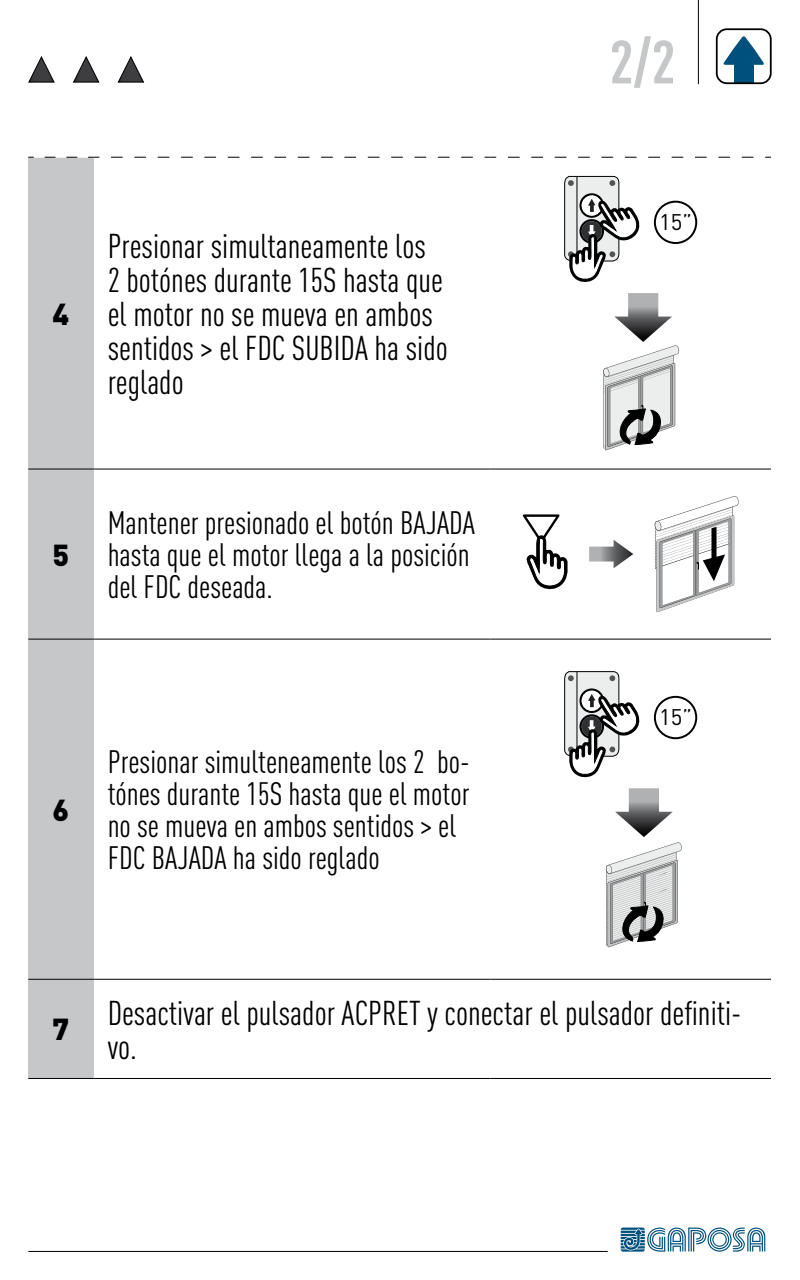
<style>
.page{position:relative;width:800px;height:1280px;background:#fff}
.page>*{position:absolute;margin:0;border:0;box-sizing:border-box;transform-origin:0 0}
.t1{font:700 condensed 60px "DIN Pro";color:#c6c7c8}
.t2{font:condensed 34px/34px "DIN Pro";color:#000}
.t3{font:condensed 32px/32px "DIN Pro";color:#000}
.t4{font:900 30px "DIN Pro";color:#000}
.t5{font:22.3px "DIN Pro";color:#000}
</style>
<div class="page">
<svg style="left:621px;top:1228px;width:144px;height:24px"></svg>
<hr style="left:28px;top:1251px;width:580px;height:1px;background:#000">
<hr style="left:698px;top:0;width:1px;height:84px;background:#000">
<div style="left:734px;top:58px;width:20px;height:25px;background:#00507d"></div>
<svg style="left:723px;top:36px;width:41px;height:29px"></svg>
<div style="left:716px;top:28px;width:56px;height:56px;border:2px solid #000;border-radius:10px"></div>
<svg style="left:28px;top:56px;width:27px;height:27px"></svg>
<svg style="left:73px;top:56px;width:27px;height:27px"></svg>
<svg style="left:117px;top:56px;width:28px;height:27px"></svg>
<div style="left:28px;top:157px;width:66px;height:312px;background:#c6c7c8"></div>
<div style="left:28px;top:469px;width:66px;height:170px;background:#c6c7c8"></div>
<div style="left:28px;top:639px;width:66px;height:340px;background:#c6c7c8"></div>
<div style="left:28px;top:979px;width:66px;height:99px;background:#c6c7c8"></div>
<hr style="left:28px;top:157px;width:66px;height:1px;background:#fff">
<hr style="left:28px;top:469px;width:66px;height:1px;background:#000">
<hr style="left:28px;top:639px;width:66px;height:1px;background:#000">
<hr style="left:28px;top:979px;width:66px;height:1px;background:#000">
<hr style="left:94px;top:469px;width:396px;height:1px;background:#000">
<hr style="left:490px;top:469px;width:281px;height:1px;background:#000">
<hr style="left:94px;top:639px;width:396px;height:1px;background:#000">
<hr style="left:490px;top:639px;width:281px;height:1px;background:#000">
<hr style="left:94px;top:979px;width:396px;height:1px;background:#000">
<hr style="left:490px;top:979px;width:281px;height:1px;background:#000">
<hr style="left:28px;top:1078px;width:66px;height:1px;background:#000">
<hr style="left:94px;top:1078px;width:396px;height:1px;background:#000">
<hr style="left:490px;top:1078px;width:281px;height:1px;background:#000">
<svg style="left:111px;top:157px;width:362px;height:1px"></svg>
<svg style="left:45px;top:157px;width:54px;height:1px"></svg>
<svg style="left:508px;top:157px;width:246px;height:1px"></svg>
<svg style="left:564px;top:175px;width:76px;height:107px"></svg>
<div style="left:654px;top:201px;width:43px;height:43px;border:2px solid #000;border-radius:50%"></div>
<svg style="left:603px;top:293px;width:76px;height:157px"></svg>
<svg style="left:589px;top:540px;width:44px;height:28px"></svg>
<svg style="left:655px;top:496px;width:84px;height:116px"></svg>
<svg style="left:523px;top:514px;width:45px;height:76px"></svg>
<svg style="left:606px;top:788px;width:76px;height:159px"></svg>
<svg style="left:564px;top:671px;width:76px;height:107px"></svg>
<div style="left:654px;top:696px;width:43px;height:43px;border:2px solid #000;border-radius:50%"></div>
<h1 class="t1" style="left:609px;top:26px;width:67px">2/2</h1>
<p class="t4" style="left:53px;top:293px;width:18px">4</p>
<p class="t2" style="left:108px;top:229px;width:342px">Presionar simultaneamente los<br>2 botónes durante 15S hasta que el motor no se mueva en ambos sentidos &gt; el FDC SUBIDA ha sido reglado</p>
<p class="t4" style="left:53px;top:534px;width:18px">5</p>
<p class="t3" style="left:108px;top:507px;width:369px">Mantener presionado el botón BAJADA hasta que el motor llega a la posición del FDC deseada.</p>
<p class="t4" style="left:53px;top:789px;width:18px">6</p>
<p class="t3" style="left:108px;top:746px;width:364px">Presionar simulteneamente los 2 bo&shy;tónes durante 15S hasta que el motor no se mueva en ambos sentidos &gt; el<br>FDC BAJADA ha sido reglado</p>
<p class="t5" style="left:659px;top:207px;width:35px">15”</p>
<p class="t5" style="left:659px;top:702px;width:35px">15”</p>
<p class="t4" style="left:53px;top:1009px;width:18px">7</p>
<p class="t2" style="left:108px;top:996px;width:635px">Desactivar el pulsador ACPRET y conectar el pulsador definiti&shy;vo.</p>
</div>
